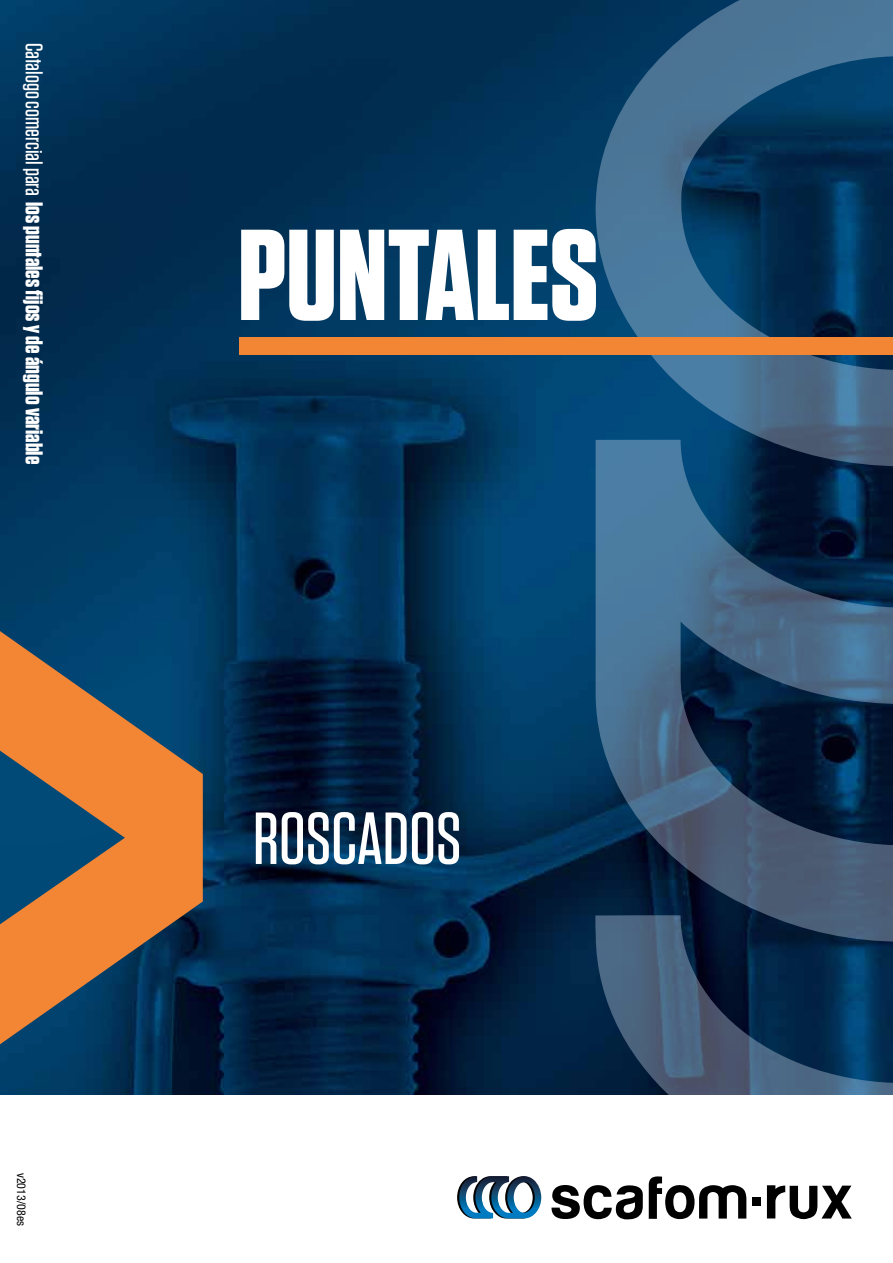
<style>
.page{position:relative;width:893px;height:1263px;background:#fff}
.page>*{position:absolute;margin:0;border:0;box-sizing:border-box;transform-origin:0 0}
.t1{font:700 129px "Tungsten";color:#fff}
.t2{font:500 73.5px "Tungsten";color:#fff}
.t3{font:700 24px "Tungsten";color:#fff}
.t4{font:condensed 12px "Helvetica Neue LT Pro";color:#000}
.s1{font-weight:500}
</style>
<div class="page">
<img style="left:0;top:0;width:595px;height:1095px">
<svg style="left:595px;top:0;width:298px;height:1095px"></svg>
<div style="left:239px;top:337px;width:654px;height:17px;background:#f38635"></div>
<svg style="left:457px;top:1176px;width:84px;height:42px"></svg>
<div style="left:752px;top:1197px;width:9px;height:9px;background:#000"></div>
<svg style="left:767px;top:1185px;width:85px;height:34px"></svg>
<svg style="left:551px;top:1185px;width:92px;height:34px"></svg>
<svg style="left:649px;top:1176px;width:97px;height:43px"></svg>
<svg style="left:0;top:631px;width:203px;height:413px;fill:#f38635"></svg>
<p class="t3" style="left:47px;top:43px;width:423px;rotate:90deg"><span class="s1">Catalogo comercial para</span> los puntales fijos y de ángulo variable</p>
<p class="t4" style="left:28px;top:1173px;width:54px;rotate:90deg">v2013/08es</p>
<h1 class="t1" style="left:238px;top:206px;width:362px">PUNTALES</h1>
<h2 class="t2" style="left:253px;top:800px;width:210px">ROSCADOS</h2>
</div>
